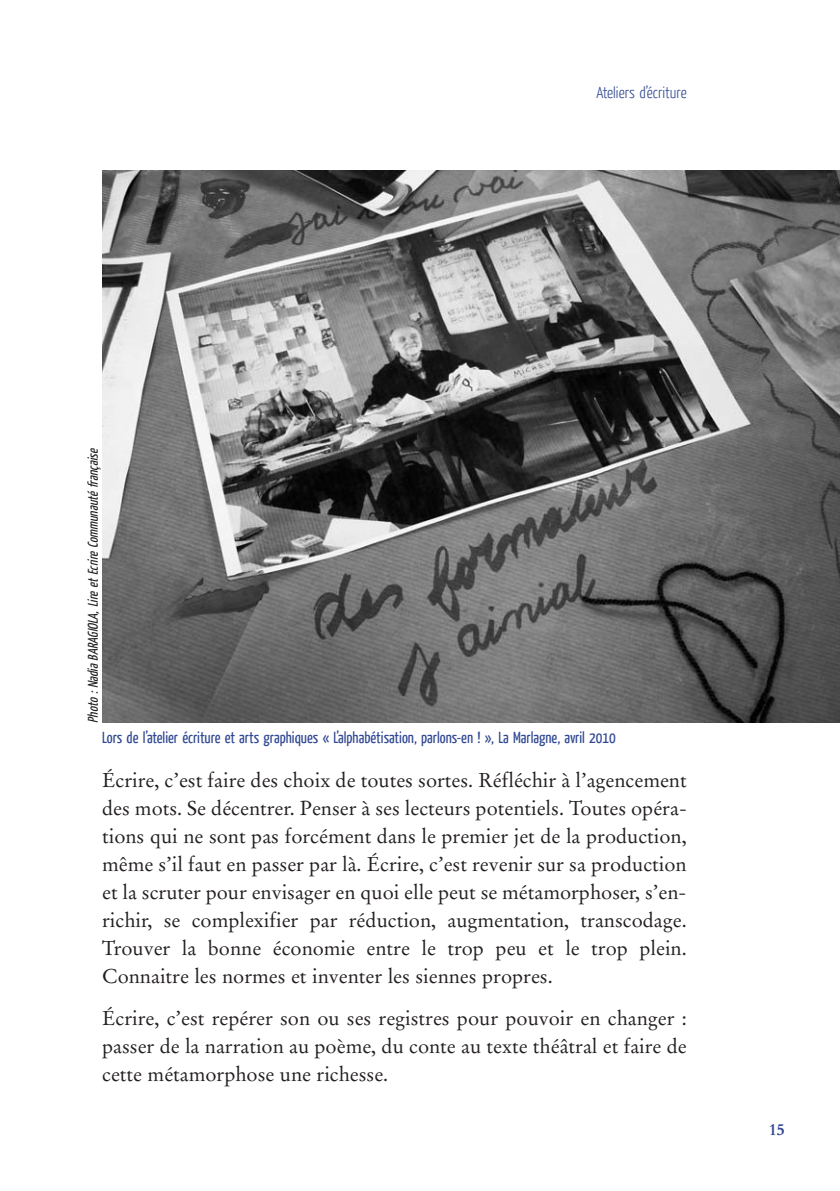
<style>
.page{position:relative;width:840px;height:1191px;background:#fff}
.page>*{position:absolute;margin:0;border:0;box-sizing:border-box;transform-origin:0 0}
.t1{font:20px/28px "Stempel Garamond LT Std";color:#231f20;text-align:justify}
.t2{font:16px "Yanone Kaffeesatz";color:#314993}
.t3{font:300 16px "Yanone Kaffeesatz";color:#314993}
.t4{font:700 16px "Stempel Garamond LT Std";color:#314993}
.t5{font:italic 14px "Yanone Kaffeesatz";color:#231f20}
</style>
<div class="page">
<img style="left:102px;top:170px;width:737px;height:552px">
<p class="t3" style="left:596px;top:86px;width:92px">Ateliers d’écriture</p>
<p class="t5" style="left:87px;top:722px;width:278px;rotate:-90deg">Photo : Nadia BARAGIOLA, Lire et Ecrire Communauté française</p>
<p class="t2" style="left:102px;top:731px;width:515px">Lors de l’atelier écriture et arts graphiques « L’alphabétisation, parlons-en ! », La Marlagne, avril 2010</p>
<p class="t1" style="left:102px;top:768px;width:585px">Écrire, c’est faire des choix de toutes sortes. Réfléchir à l’agencement des mots. Se décentrer. Penser à ses lecteurs potentiels. Toutes opéra&shy;tions qui ne sont pas forcément dans le premier jet de la production, même s’il faut en passer par là. Écrire, c’est revenir sur sa production et la scruter pour envisager en quoi elle peut se métamorphoser, s’en&shy;richir, se complexifier par réduction, augmentation, transcodage.<br>Trouver la bonne économie entre le trop peu et le trop plein.<br>Connaitre les normes et inventer les siennes propres.</p>
<p class="t1" style="left:102px;top:1006px;width:585px">Écrire, c’est repérer son ou ses registres pour pouvoir en changer : passer de la narration au poème, du conte au texte théâtral et faire de cette métamorphose une richesse.</p>
<p class="t4" style="left:768px;top:1122px;width:17px">15</p>
</div>
